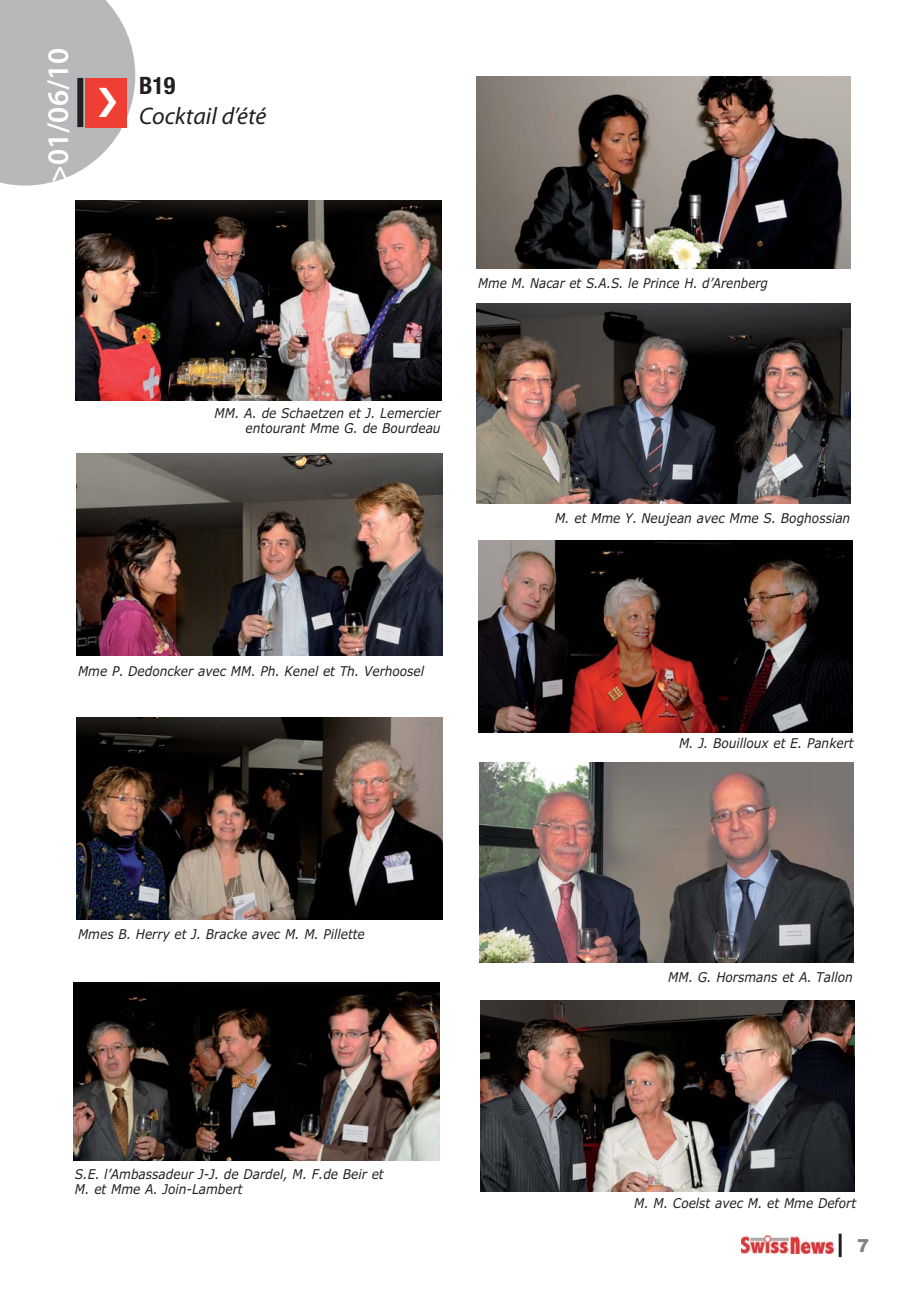
<style>
.page{position:relative;width:919px;height:1289px;background:#fff}
.page>*{position:absolute;margin:0;border:0;box-sizing:border-box;transform-origin:0 0}
.t1{font:600 30px "Myriad Pro";color:#fff}
.t2{font:italic 24px "Myriad Pro";color:#231f20}
.t3{font:700 condensed 24px "Helvetica Neue";color:#231f20}
.t4{font:900 18px "Arial";color:#808285}
.t5{font:italic 13.5px/15px "Verdana";color:#231f20;text-align:right;scale:.9 1}
.t6{font:italic 13.5px "Verdana";color:#231f20;scale:.89 1}
</style>
<div class="page">
<svg style="left:0;top:0;width:135px;height:185px;background:#c0c1c3"></svg>
<img style="left:77px;top:717px;width:365px;height:202px">
<img style="left:476px;top:77px;width:374px;height:191px">
<img style="left:476px;top:303px;width:374px;height:200px">
<img style="left:478px;top:541px;width:374px;height:191px">
<img style="left:479px;top:762px;width:374px;height:200px">
<img style="left:480px;top:1000px;width:374px;height:191px">
<img style="left:77px;top:454px;width:365px;height:201px">
<img style="left:741px;top:1235px;width:92px;height:18px">
<hr style="left:838px;top:1233px;width:3px;height:23px;background:#231f20">
<div style="left:13px;top:13px;width:19px;height:42px;background:#b6b8ba"></div>
<div style="left:85px;top:78px;width:42px;height:49px;background:#ef3e33"></div>
<div style="left:77px;top:78px;width:6px;height:49px;background:#231f20"></div>
<img style="left:76px;top:201px;width:365px;height:199px">
<img style="left:73px;top:982px;width:366px;height:178px">
<h1 class="t1" style="left:40px;top:183px;width:136px;rotate:-90deg">&gt;01/06/10</h1>
<h2 class="t3" style="left:139px;top:72px;width:38px">B19</h2>
<h2 class="t2" style="left:98px;top:102px;width:170px"><sup>❯</sup> Cocktail d’été</h2>
<p class="t6" style="left:478px;top:277px;width:327px">Mme M. Nacar et S.A.S. le Prince H. d’Arenberg</p>
<p class="t5" style="left:214px;top:406px;width:253px">MM. A. de Schaetzen et J. Lemercier entourant Mme G. de Bourdeau</p>
<p class="t5" style="left:555px;top:511px;width:329px">M. et Mme Y. Neujean avec Mme S. Boghossian</p>
<p class="t5" style="left:78px;top:664px;width:386px">Mme P. Dedoncker avec MM. Ph. Kenel et Th. Verhoosel</p>
<p class="t5" style="left:679px;top:737px;width:195px">M. J. Bouilloux et E. Pankert</p>
<p class="t5" style="left:78px;top:928px;width:320px">Mmes B. Herry et J. Bracke avec M. M. Pillette</p>
<p class="t5" style="left:668px;top:971px;width:206px">MM. G. Horsmans et A. Tallon</p>
<p class="t5" style="left:75px;top:1166px;width:344px;line-height:15.8px;text-align:left">S.E. l’Ambassadeur J-J. de Dardel, M. F.de Beir et<br>M. et Mme A. Join-Lambert</p>
<p class="t5" style="left:634px;top:1196px;width:248px">M. M. Coelst avec M. et Mme Defort</p>
<h3 class="t4" style="left:857px;top:1234px;width:14px">7</h3>
</div>
